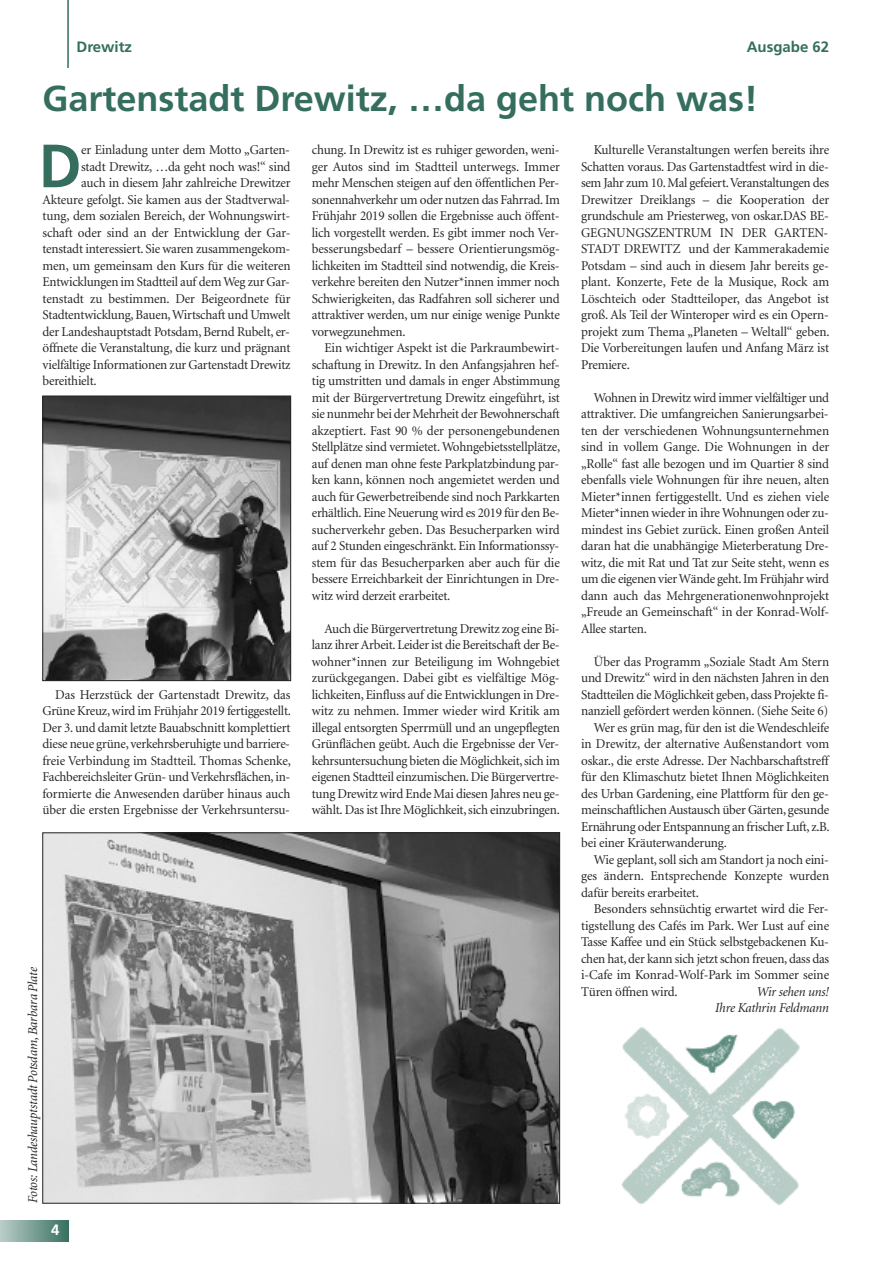
<style>
.page{position:relative;width:893px;height:1263px;background:#fff}
.page>*{position:absolute;margin:0;border:0;box-sizing:border-box;transform-origin:0 0}
.t1{font:700 60.9px "Frutiger";color:#356e5e}
.t2{font:700 36px "Frutiger";color:#356e5e}
.t3{font:700 15px "Frutiger";color:#356e5e}
.t4{font:700 15px "Frutiger";color:#fff}
.t5{font:13.5px/16.5px "Minion";letter-spacing:-.015em;color:#272526;text-align:justify}
.t6{font:italic 13.5px/16.5px "Minion";letter-spacing:-.015em;color:#272526;text-align:right}
</style>
<div class="page">
<hr style="left:67px;top:0;width:2px;height:68px;background:#356e5e">
<div style="left:0;top:1220px;width:68px;height:22px;background:linear-gradient(to right,#bacec8,#3b7363)"></div>
<img style="left:45px;top:834px;width:513px;height:367px">
<img style="left:45px;top:398px;width:244px;height:281px">
<div style="left:43px;top:396px;width:248px;height:285px;border:1px solid #272526"></div>
<img style="left:621px;top:1027px;width:179px;height:178px">
<p class="t3" style="left:77px;top:40px;width:57px">Drewitz</p>
<p class="t3" style="left:747px;top:40px;width:84px">Ausgabe 62</p>
<h2 class="t2" style="left:43px;top:84px;width:717px">Gartenstadt Drewitz, …da geht noch was!</h2>
<h1 class="t1" style="left:39px;top:142px;width:44px">D</h1>
<p class="t5" style="left:81px;top:143px;width:210px">er Einladung unter dem Motto „Garten-</p>
<p class="t5" style="left:312px;top:143px;width:250px">chung. In Drewitz ist es ruhiger geworden, weni&shy;ger Autos sind im Stadtteil unterwegs. Immer mehr Menschen steigen auf den öffentlichen Per&shy;sonennahverkehr um oder nutzen das Fahrrad.Im Frühjahr 2019 sollen die Ergebnisse auch öffent&shy;lich vorgestellt werden. Es gibt immer noch Ver&shy;besserungsbedarf – bessere Orientierungsmög&shy;lichkeiten im Stadtteil sind notwendig, die Kreis&shy;verkehre bereiten den Nutzer*innen immer noch Schwierigkeiten, das Radfahren soll sicherer und attraktiver werden, um nur einige wenige Punkte vorwegzunehmen.</p>
<p class="t5" style="left:312px;top:341px;width:250px;text-indent:13px">Ein wichtiger Aspekt ist die Parkraumbewirt&shy;schaftung in Drewitz. In den Anfangsjahren hef&shy;tig umstritten und damals in enger Abstimmung mit der Bürgervertretung Drewitz eingeführt, ist sie nunmehr bei der Mehrheit der Bewohnerschaft akzeptiert. Fast 90 % der personengebundenen Stellplätze sind vermietet.Wohngebietsstellplätze, auf denen man ohne feste Parkplatzbindung par&shy;ken kann, können noch angemietet werden und auch für Gewerbetreibende sind noch Parkkarten erhältlich.Eine Neuerung wird es 2019 für den Be&shy;sucherverkehr geben. Das Besucherparken wird auf 2 Stunden eingeschränkt.Ein Informationssy&shy;stem für das Besucherparken aber auch für die bessere Erreichbarkeit der Einrichtungen in Dre&shy;witz wird derzeit erarbeitet.</p>
<p class="t5" style="left:312px;top:621px;width:250px;text-indent:13px">Auch die Bürgervertretung Drewitz zog eine Bi&shy;lanz ihrer Arbeit.Leider ist die Bereitschaft der Be&shy;wohner*innen zur Beteiligung im Wohngebiet zurückgegangen. Dabei gibt es vielfältige Mög&shy;lichkeiten, Einfluss auf die Entwicklungen in Dre&shy;witz zu nehmen. Immer wieder wird Kritik am illegal entsorgten Sperrmüll und an ungepflegten Grünflächen geübt. Auch die Ergebnisse der Ver&shy;kehrsuntersuchung bieten die Möglichkeit,sich im eigenen Stadtteil einzumischen.Die Bürgervertre&shy;tung Drewitz wird Ende Mai diesen Jahres neu ge&shy;wählt. Das ist Ihre Möglichkeit,sich einzubringen.</p>
<p class="t5" style="left:581px;top:143px;width:250px;text-indent:13px">Kulturelle Veranstaltungen werfen bereits ihre Schatten voraus. Das Gartenstadtfest wird in die&shy;sem Jahr zum 10.Mal gefeiert.Veranstaltungen des Drewitzer Dreiklangs – die Kooperation der grundschule am Priesterweg, von oskar.DAS BE-GEGNUNGSZENTRUM IN DER GARTEN-STADT DREWITZ und der Kammerakademie Potsdam – sind auch in diesem Jahr bereits ge&shy;plant. Konzerte, Fete de la Musique, Rock am Löschteich oder Stadtteiloper, das Angebot ist groß. Als Teil der Winteroper wird es ein Opern&shy;projekt zum Thema „Planeten – Weltall“ geben.<br>Die Vorbereitungen laufen und Anfang März ist Premiere.</p>
<p class="t5" style="left:581px;top:390px;width:250px;text-indent:13px">Wohnen in Drewitz wird immer vielfältiger und attraktiver. Die umfangreichen Sanierungsarbei&shy;ten der verschiedenen Wohnungsunternehmen sind in vollem Gange. Die Wohnungen in der „Rolle“ fast alle bezogen und im Quartier 8 sind ebenfalls viele Wohnungen für ihre neuen, alten Mieter*innen fertiggestellt. Und es ziehen viele Mieter*innen wieder in ihre Wohnungen oder zu&shy;mindest ins Gebiet zurück. Einen großen Anteil daran hat die unabhängige Mieterberatung Dre&shy;witz, die mit Rat und Tat zur Seite steht, wenn es um die eigenen vier Wände geht.Im Frühjahr wird dann auch das Mehrgenerationenwohnprojekt „Freude an Gemeinschaft“ in der Konrad-Wolf-Allee starten.</p>
<p class="t5" style="left:594px;top:654px;width:237px">Über das Programm „Soziale Stadt Am Stern</p>
<p class="t5" style="left:581px;top:671px;width:250px">und Drewitz“ wird in den nächsten Jahren in den</p>
<p class="t5" style="left:581px;top:687px;width:249px">Stadtteilen die Möglichkeit geben,dass Projekte fi-</p>
<p class="t5" style="left:581px;top:704px;width:249px">nanziell gefördert werden können. (Siehe Seite 6)</p>
<p class="t5" style="left:594px;top:720px;width:237px">Wer es grün mag, für den ist die Wendeschleife</p>
<p class="t5" style="left:581px;top:737px;width:250px">in Drewitz, der alternative Außenstandort vom</p>
<p class="t5" style="left:581px;top:753px;width:249px">oskar., die erste Adresse. Der Nachbarschaftstreff</p>
<p class="t5" style="left:581px;top:770px;width:250px">für den Klimaschutz bietet Ihnen Möglichkeiten</p>
<p class="t5" style="left:581px;top:786px;width:249px">des Urban Gardening, eine Plattform für den ge-</p>
<p class="t5" style="left:581px;top:803px;width:250px">meinschaftlichen Austausch über Gärten, gesunde</p>
<p class="t5" style="left:581px;top:819px;width:250px">Ernährung oder Entspannung an frischer Luft, z.B.</p>
<p class="t5" style="left:581px;top:836px;width:147px">bei einer Kräuterwanderung.</p>
<p class="t5" style="left:594px;top:852px;width:237px">Wie geplant, soll sich am Standort ja noch eini-</p>
<p class="t5" style="left:581px;top:869px;width:250px">ges ändern. Entsprechende Konzepte wurden</p>
<p class="t5" style="left:581px;top:885px;width:119px">dafür bereits erarbeitet.</p>
<p class="t5" style="left:594px;top:902px;width:236px">Besonders sehnsüchtig erwartet wird die Fer-</p>
<p class="t5" style="left:581px;top:918px;width:250px">tigstellung des Cafés im Park. Wer Lust auf eine</p>
<p class="t5" style="left:581px;top:935px;width:249px">Tasse Kaffee und ein Stück selbstgebackenen Ku-</p>
<p class="t5" style="left:581px;top:951px;width:250px">chen hat,der kann sich jetzt schon freuen,dass das</p>
<p class="t5" style="left:581px;top:968px;width:250px">i-Cafe im Konrad-Wolf-Park im Sommer seine</p>
<p class="t5" style="left:581px;top:984px;width:98px">Türen öffnen wird.</p>
<p class="t6" style="left:715px;top:984px;width:115px">Wir sehen uns!<br>Ihre Kathrin Feldmann</p>
<p class="t5" style="left:81px;top:159px;width:211px">stadt Drewitz, …da geht noch was!“ sind</p>
<p class="t5" style="left:81px;top:176px;width:211px">auch in diesem Jahr zahlreiche Drewitzer</p>
<p class="t5" style="left:43px;top:192px;width:249px">Akteure gefolgt. Sie kamen aus der Stadtverwal-</p>
<p class="t5" style="left:43px;top:209px;width:249px">tung, dem sozialen Bereich, der Wohnungswirt-</p>
<p class="t5" style="left:43px;top:225px;width:250px">schaft oder sind an der Entwicklung der Gar-</p>
<p class="t5" style="left:43px;top:242px;width:249px">tenstadt interessiert. Sie waren zusammengekom-</p>
<p class="t5" style="left:43px;top:258px;width:250px">men, um gemeinsam den Kurs für die weiteren</p>
<p class="t5" style="left:43px;top:275px;width:249px">Entwicklungen im Stadtteil auf dem Weg zur Gar-</p>
<p class="t5" style="left:43px;top:291px;width:250px">tenstadt zu bestimmen. Der Beigeordnete für</p>
<p class="t5" style="left:43px;top:308px;width:250px">Stadtentwicklung,Bauen,Wirtschaft und Umwelt</p>
<p class="t5" style="left:43px;top:324px;width:249px">der Landeshauptstadt Potsdam, Bernd Rubelt, er-</p>
<p class="t5" style="left:43px;top:341px;width:250px">öffnete die Veranstaltung, die kurz und prägnant</p>
<p class="t5" style="left:43px;top:357px;width:250px">vielfältige Informationen zur Gartenstadt Drewitz</p>
<p class="t5" style="left:43px;top:374px;width:56px">bereithielt.</p>
<p class="t5" style="left:43px;top:687px;width:250px;text-indent:13px">Das Herzstück der Gartenstadt Drewitz, das Grüne Kreuz,wird im Frühjahr 2019 fertiggestellt.<br>Der 3.und damit letzte Bauabschnitt komplettiert diese neue grüne, verkehrsberuhigte und barriere&shy;freie Verbindung im Stadtteil. Thomas Schenke, Fachbereichsleiter Grün- undVerkehrsflächen,in&shy;formierte die Anwesenden darüber hinaus auch über die ersten Ergebnisse der Verkehrsuntersu-</p>
<p class="t6" style="left:26px;top:1203px;width:238px;rotate:-90deg">Fotos: Landeshauptstadt Potsdam, Barbara Plate</p>
<p class="t4" style="left:51px;top:1224px;width:10px">4</p>
</div>
